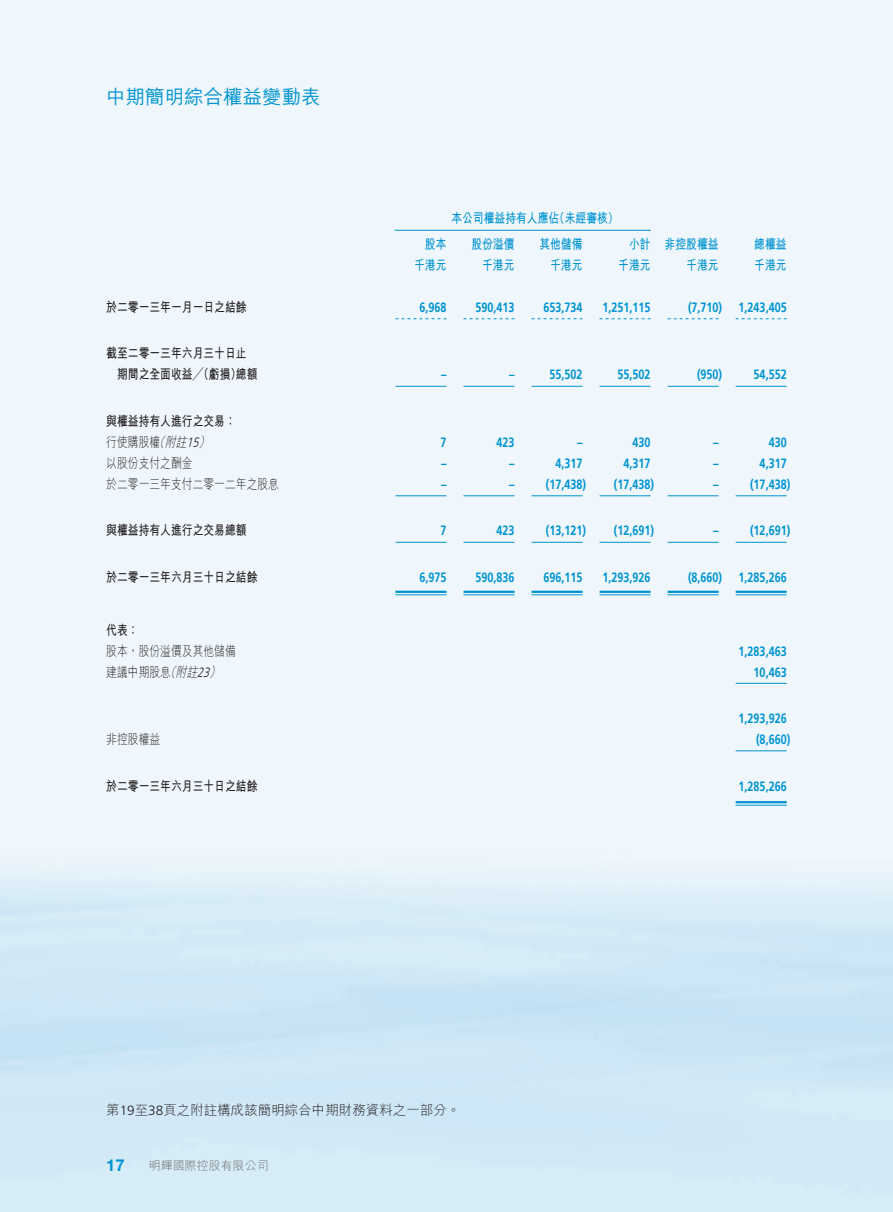
<style>
.page{position:relative;width:893px;height:1212px;background:#fff}
.page>*{position:absolute;margin:0;border:0;box-sizing:border-box;transform-origin:0 0}
.t1{font:500 19.5px "M Hei HK";color:#0093d0}
.t2{font:700 16.5px "Helvetica Neue LT Std";color:#0093d0}
.t3{font:700 13.5px "Frutiger LT Std";color:#0093d0;scale:.8 1}
.t4{font:700 13.5px/21px "M Hei HK";color:#231f20;scale:.8 1}
.t5{font:300 13.5px/21px "M Hei HK";color:#231f20;scale:.8 1}
.t6{font:700 13.5px "M Hei HK";color:#0093d0;scale:.8 1}
.t7{font:300 13.5px "M Hei HK";color:#231f20}
.t8{font:300 12px "M Hei HK";color:#6c6d70}
.s1{font-weight:300}
.s2{font-weight:300;font-style:italic}
.s3{font-family:"Frutiger LT Std";font-weight:300;font-style:italic}
.s4{font-weight:700}
.s5{font-style:italic}
.s6{font-family:"Frutiger LT Std";font-style:italic}
.s7{font-family:"Frutiger LT Std"}
</style>
<div class="page">
<hr style="left:395px;top:230px;width:256px;height:1px;background:#0093d0">
<svg style="left:395px;top:318px;width:51px;height:1px"></svg>
<svg style="left:463px;top:318px;width:51px;height:1px"></svg>
<svg style="left:531px;top:318px;width:52px;height:1px"></svg>
<svg style="left:600px;top:318px;width:51px;height:1px"></svg>
<svg style="left:668px;top:318px;width:51px;height:1px"></svg>
<svg style="left:736px;top:318px;width:51px;height:1px"></svg>
<hr style="left:395px;top:386px;width:51px;height:1px;background:#0093d0">
<hr style="left:463px;top:386px;width:51px;height:1px;background:#0093d0">
<hr style="left:531px;top:386px;width:52px;height:1px;background:#0093d0">
<hr style="left:600px;top:386px;width:51px;height:1px;background:#0093d0">
<hr style="left:668px;top:386px;width:51px;height:1px;background:#0093d0">
<hr style="left:736px;top:386px;width:51px;height:1px;background:#0093d0">
<hr style="left:395px;top:495px;width:51px;height:1px;background:#0093d0">
<hr style="left:463px;top:495px;width:51px;height:1px;background:#0093d0">
<hr style="left:531px;top:495px;width:52px;height:1px;background:#0093d0">
<hr style="left:600px;top:495px;width:51px;height:1px;background:#0093d0">
<hr style="left:668px;top:495px;width:51px;height:1px;background:#0093d0">
<hr style="left:736px;top:495px;width:51px;height:1px;background:#0093d0">
<hr style="left:395px;top:542px;width:51px;height:1px;background:#0093d0">
<hr style="left:463px;top:542px;width:51px;height:1px;background:#0093d0">
<hr style="left:531px;top:542px;width:52px;height:1px;background:#0093d0">
<hr style="left:600px;top:542px;width:51px;height:1px;background:#0093d0">
<hr style="left:668px;top:542px;width:51px;height:1px;background:#0093d0">
<hr style="left:736px;top:542px;width:51px;height:1px;background:#0093d0">
<hr style="left:395px;top:591px;width:51px;height:2px;background:#0093d0">
<hr style="left:395px;top:594px;width:51px;height:1px;background:#0093d0">
<hr style="left:463px;top:591px;width:51px;height:2px;background:#0093d0">
<hr style="left:463px;top:594px;width:51px;height:1px;background:#0093d0">
<hr style="left:531px;top:591px;width:52px;height:2px;background:#0093d0">
<hr style="left:531px;top:594px;width:52px;height:1px;background:#0093d0">
<hr style="left:600px;top:591px;width:51px;height:2px;background:#0093d0">
<hr style="left:600px;top:594px;width:51px;height:1px;background:#0093d0">
<hr style="left:668px;top:591px;width:51px;height:2px;background:#0093d0">
<hr style="left:668px;top:594px;width:51px;height:1px;background:#0093d0">
<hr style="left:736px;top:591px;width:51px;height:2px;background:#0093d0">
<hr style="left:736px;top:594px;width:51px;height:1px;background:#0093d0">
<hr style="left:736px;top:683px;width:51px;height:1px;background:#0093d0">
<hr style="left:736px;top:750px;width:51px;height:1px;background:#0093d0">
<hr style="left:736px;top:801px;width:51px;height:2px;background:#0093d0">
<hr style="left:736px;top:805px;width:51px;height:1px;background:#0093d0">
<p class="t1" style="left:106px;top:83px;width:216px">中期簡明綜合權益變動表</p>
<p class="t6" style="left:451px;top:209px;width:211px">本公司權益持有人應佔（未經審核）</p>
<p class="t6" style="left:425px;top:234px;width:29px">股本</p>
<p class="t6" style="left:471px;top:234px;width:56px">股份溢價</p>
<p class="t6" style="left:539px;top:234px;width:56px">其他儲備</p>
<p class="t6" style="left:629px;top:234px;width:114px">小計 非控股權益</p>
<p class="t6" style="left:754px;top:234px;width:42px">總權益</p>
<p class="t6" style="left:414px;top:255px;width:42px">千港元</p>
<p class="t6" style="left:482px;top:255px;width:42px">千港元</p>
<p class="t6" style="left:550px;top:255px;width:42px">千港元</p>
<p class="t6" style="left:618px;top:255px;width:42px">千港元</p>
<p class="t6" style="left:686px;top:255px;width:42px">千港元</p>
<p class="t6" style="left:754px;top:255px;width:42px">千港元</p>
<p class="t4" style="left:106px;top:295px;width:177px">於二零一三年一月一日之結餘</p>
<p class="t3" style="left:419px;top:299px;width:35px">6,968</p>
<p class="t3" style="left:475px;top:299px;width:50px">590,413</p>
<p class="t3" style="left:543px;top:299px;width:50px">653,734</p>
<p class="t3" style="left:603px;top:299px;width:62px">1,251,115</p>
<p class="t3" style="left:688px;top:299px;width:125px">(7,710) 1,243,405</p>
<p class="t4" style="left:117px;top:342px;width:177px;text-indent:-11px">截至二零一三年六月三十日止期間之全面收益╱（虧損）總額</p>
<p class="t3" style="left:441px;top:367px;width:8px">–</p>
<p class="t3" style="left:509px;top:367px;width:8px">–</p>
<p class="t3" style="left:549px;top:367px;width:43px">55,502</p>
<p class="t3" style="left:618px;top:367px;width:43px">55,502</p>
<p class="t3" style="left:697px;top:367px;width:33px">(950)</p>
<p class="t3" style="left:754px;top:367px;width:43px">54,552</p>
<p class="t4" style="left:106px;top:409px;width:164px">與權益持有人進行之交易：<span class="s1">行使購股權</span><span class="s2">（附註</span><span class="s3">15</span><span class="s2">）</span></p>
<p class="t3" style="left:440px;top:434px;width:9px">7</p>
<p class="t3" style="left:496px;top:434px;width:24px">423</p>
<p class="t3" style="left:577px;top:434px;width:8px">–</p>
<p class="t3" style="left:633px;top:434px;width:24px">430</p>
<p class="t3" style="left:713px;top:434px;width:8px">–</p>
<p class="t3" style="left:769px;top:434px;width:24px">430</p>
<p class="t5" style="left:106px;top:452px;width:109px">以股份支付之酬金</p>
<p class="t3" style="left:441px;top:455px;width:8px">–</p>
<p class="t3" style="left:509px;top:455px;width:8px">–</p>
<p class="t3" style="left:555px;top:455px;width:35px">4,317</p>
<p class="t3" style="left:624px;top:455px;width:35px">4,317</p>
<p class="t3" style="left:713px;top:455px;width:8px">–</p>
<p class="t3" style="left:760px;top:455px;width:35px">4,317</p>
<p class="t5" style="left:106px;top:473px;width:218px">於二零一三年支付二零一二年之股息</p>
<p class="t3" style="left:441px;top:476px;width:8px">–</p>
<p class="t3" style="left:509px;top:476px;width:98px">– (17,438)</p>
<p class="t3" style="left:614px;top:476px;width:52px">(17,438)</p>
<p class="t3" style="left:713px;top:476px;width:98px">– (17,438)</p>
<p class="t4" style="left:106px;top:519px;width:177px">與權益持有人進行之交易總額</p>
<p class="t3" style="left:440px;top:523px;width:9px">7</p>
<p class="t3" style="left:496px;top:523px;width:24px">423</p>
<p class="t3" style="left:546px;top:523px;width:52px">(13,121)</p>
<p class="t3" style="left:614px;top:523px;width:52px">(12,691)</p>
<p class="t3" style="left:713px;top:523px;width:98px">– (12,691)</p>
<p class="t4" style="left:106px;top:565px;width:190px">於二零一三年六月三十日之結餘</p>
<p class="t3" style="left:419px;top:569px;width:35px">6,975</p>
<p class="t3" style="left:475px;top:569px;width:50px">590,836</p>
<p class="t3" style="left:543px;top:569px;width:50px">696,115</p>
<p class="t3" style="left:603px;top:569px;width:62px">1,293,926</p>
<p class="t3" style="left:688px;top:569px;width:125px">(8,660) 1,285,266</p>
<p class="t5" style="left:106px;top:618px;width:164px"><span class="s4">代表：<br></span>股本，股份溢價及其他儲備</p>
<p class="t3" style="left:739px;top:643px;width:62px">1,283,463</p>
<p class="t5" style="left:106px;top:660px;width:149px">建議中期股息<span class="s5">（附註</span><span class="s6">23</span><span class="s5">）</span></p>
<p class="t3" style="left:754px;top:664px;width:43px">10,463</p>
<p class="t3" style="left:739px;top:710px;width:62px">1,293,926</p>
<p class="t5" style="left:106px;top:728px;width:69px">非控股權益</p>
<p class="t3" style="left:756px;top:731px;width:44px">(8,660)</p>
<p class="t4" style="left:106px;top:774px;width:190px">於二零一三年六月三十日之結餘</p>
<p class="t3" style="left:739px;top:778px;width:62px">1,285,266</p>
<p class="t7" style="left:106px;top:1100px;width:356px">第<span class="s7">19</span>至<span class="s7">38</span>頁之附註構成該簡明綜合中期財務資料之一部分。</p>
<p class="t2" style="left:106px;top:1155px;width:20px">17</p>
<p class="t8" style="left:149px;top:1157px;width:121px">明輝國際控股有限公司</p>
</div>
